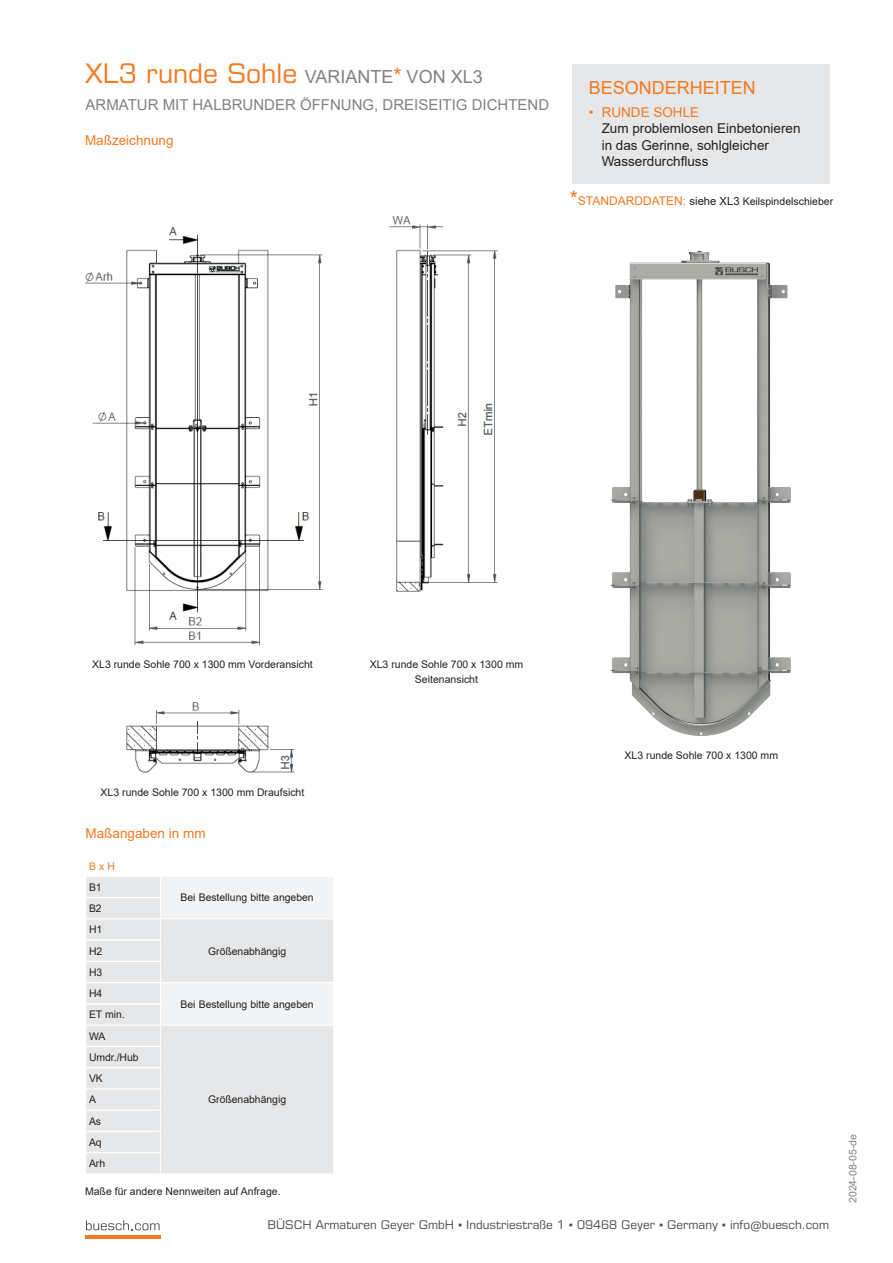
<style>
.page{position:relative;width:893px;height:1263px;background:#fff}
.page>*{position:absolute;margin:0;border:0;box-sizing:border-box;transform-origin:0 0}
.t1{font:18px "Arial";color:#808285}
.t2{font:18px "Arial";color:#f47921}
.t3{font:15px "Arial";color:#808285}
.t4{font:13.5px/16.5px "Arial";color:#231f20}
.t5{font:13.5px "Arial";color:#f47921}
.t6{font:12px "Eurostile LT Pro";color:#4b4c4d}
.t7{font:10.5px/21.3px "Arial";color:#231f20}
.t8{font:10.5px "Arial";color:#808285}
.t9{font:10.5px "Arial";color:#f47921}
.s1{font-family:"Eurostile LT Pro";font-size:27px;color:#f47921}
.s2{font-size:21px;color:#f47921}
.s3{font-size:12px;color:#f47921}
.s4{font-size:11.25px}
.s5{font-family:"Arial"}
</style>
<div class="page">
<svg style="left:86px;top:1220px;width:74px;height:10px"></svg>
<hr style="left:85px;top:1236px;width:75px;height:3px;background:#f47921">
<div style="left:572px;top:64px;width:257px;height:119px;background:#e6e7e9"></div>
<img style="left:610px;top:250px;width:181px;height:486px">
<img style="left:85px;top:227px;width:238px;height:546px">
<img style="left:389px;top:216px;width:109px;height:376px">
<div style="left:92px;top:647px;width:221px;height:21px;background:#fff"></div>
<div style="left:86px;top:877px;width:74px;height:296px;background:#e6e7e9"></div>
<svg style="left:161px;top:877px;width:172px;height:296px"></svg>
<hr style="left:85px;top:897px;width:76px;height:1px;background:#fff">
<hr style="left:85px;top:918px;width:75px;height:1px;background:#fff">
<hr style="left:160px;top:918px;width:174px;height:1px;background:#fff">
<hr style="left:85px;top:939px;width:76px;height:2px;background:#fff">
<hr style="left:85px;top:961px;width:76px;height:1px;background:#fff">
<hr style="left:85px;top:982px;width:75px;height:1px;background:#fff">
<hr style="left:160px;top:982px;width:174px;height:1px;background:#fff">
<hr style="left:85px;top:1003px;width:76px;height:1px;background:#fff">
<hr style="left:85px;top:1024px;width:75px;height:2px;background:#fff">
<hr style="left:160px;top:1024px;width:174px;height:2px;background:#fff">
<hr style="left:85px;top:1046px;width:76px;height:1px;background:#fff">
<hr style="left:85px;top:1067px;width:76px;height:1px;background:#fff">
<hr style="left:85px;top:1088px;width:76px;height:1px;background:#fff">
<hr style="left:85px;top:1109px;width:76px;height:2px;background:#fff">
<hr style="left:85px;top:1131px;width:76px;height:1px;background:#fff">
<hr style="left:85px;top:1152px;width:76px;height:1px;background:#fff">
<h1 class="t1" style="left:86px;top:65px;width:399px"><span class="s1">XL3 runde Sohle</span> VARIANTE<span class="s2">*</span> VON XL3</h1>
<h2 class="t3" style="left:86px;top:95px;width:465px">ARMATUR MIT HALBRUNDER ÖFFNUNG, DREISEITIG DICHTEND</h2>
<p class="t5" style="left:85px;top:130px;width:90px">Maßzeichnung</p>
<h1 class="t2" style="left:589px;top:75px;width:169px">BESONDERHEITEN</h1>
<p class="t5" style="left:589px;top:103px;width:112px">• RUNDE SOHLE</p>
<p class="t4" style="left:602px;top:120px;width:200px">Zum problemlosen Einbetonieren in das Gerinne, sohlgleicher<br>Wasserdurchfluss</p>
<p class="t7" style="left:570px;top:190px;width:265px"><span class="s2">*</span><span class="s3">STANDARDDATEN:</span> <span class="s4">siehe XL3</span> Keilspindelschieber</p>
<p class="t7" style="left:92px;top:653px;width:222px">XL3 runde Sohle 700 x 1300 mm Vorderansicht</p>
<p class="t7" style="left:370px;top:657px;width:155px;line-height:15px;text-align:center">XL3 runde Sohle 700 x 1300 mm<br>Seitenansicht</p>
<p class="t7" style="left:101px;top:782px;width:205px">XL3 runde Sohle 700 x 1300 mm Draufsicht</p>
<p class="t5" style="left:86px;top:824px;width:122px">Maßangaben in mm</p>
<p class="t9" style="left:89px;top:858px;width:27px">B x H</p>
<p class="t7" style="left:89px;top:876px;width:14px">B1</p>
<p class="t7" style="left:89px;top:898px;width:15px;text-align:justify">B2<br>H1<br>H2</p>
<p class="t7" style="left:89px;top:961px;width:15px">H3<br>H4</p>
<p class="t7" style="left:89px;top:1004px;width:37px">ET min.<br>WA</p>
<p class="t7" style="left:89px;top:1046px;width:51px">Umdr./Hub<br>VK<br>A<br>As<br>Aq<br>Arh</p>
<p class="t7" style="left:181px;top:887px;width:135px">Bei Bestellung bitte angeben</p>
<p class="t7" style="left:208px;top:940px;width:80px">Größenabhängig</p>
<p class="t7" style="left:181px;top:993px;width:135px">Bei Bestellung bitte angeben</p>
<p class="t7" style="left:208px;top:1089px;width:80px">Größenabhängig</p>
<p class="t7" style="left:85px;top:1180px;width:197px">Maße für andere Nennweiten auf Anfrage.</p>
<p class="t7" style="left:625px;top:745px;width:155px">XL3 runde Sohle 700 x 1300 mm</p>
<p class="t6" style="left:267px;top:1218px;width:563px">BÜSCH Armaturen Geyer GmbH <span class="s5">▪</span> Industriestraße 1 <span class="s5">▪</span> 09468 Geyer <span class="s5">▪</span> Germany <span class="s5">▪</span> info@buesch.com</p>
<p class="t8" style="left:845px;top:1203px;width:70px;rotate:-90deg">2024-08-05-de</p>
</div>
